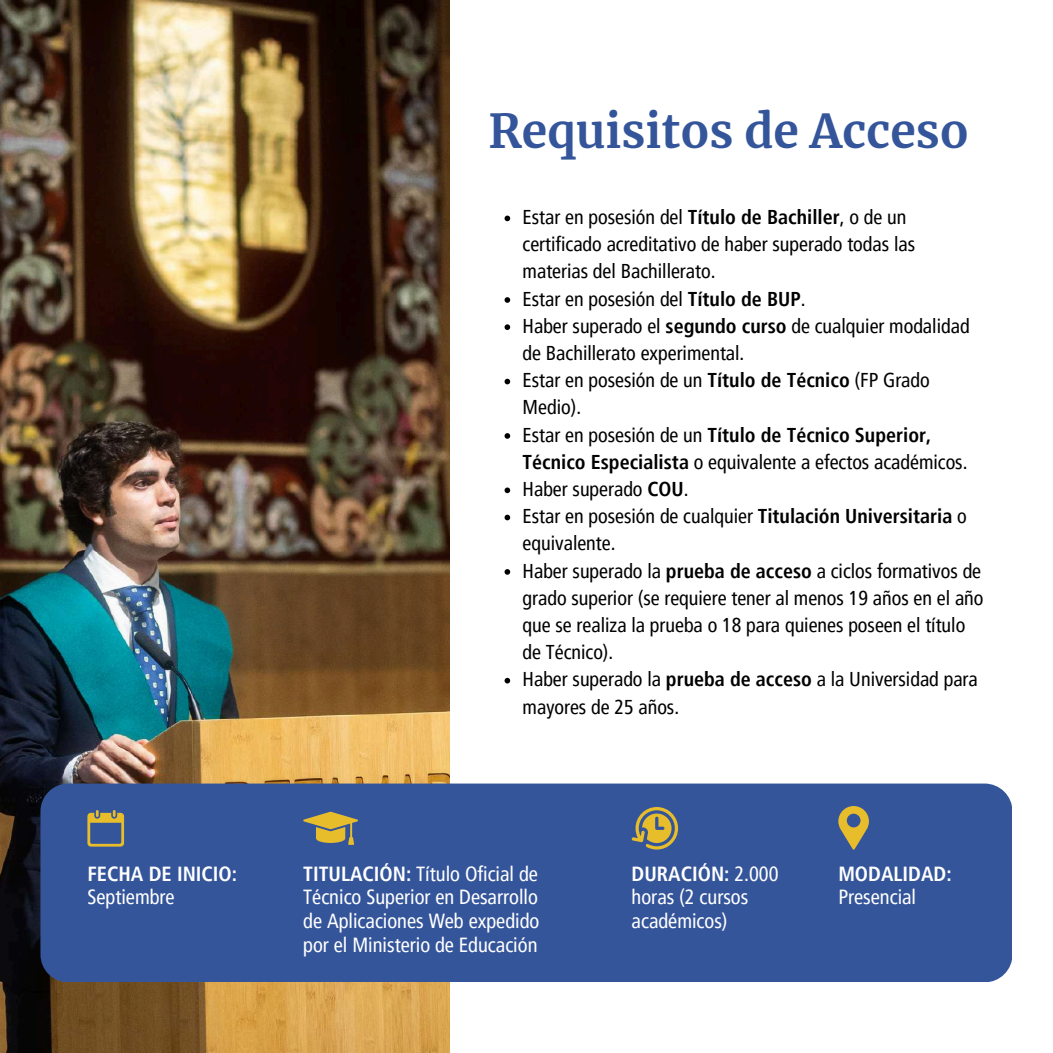
<style>
.page{position:relative;width:1053px;height:1053px;background:#fff}
.page>*{position:absolute;margin:0;border:0;box-sizing:border-box;transform-origin:0 0}
.t1{font:700 46.25px "Merriweather";color:#35559b}
.t2{font:condensed 20.38px/23.6px "Frutiger LT Pro";color:#fff}
.t3{font:700 condensed 20.38px "Frutiger LT Pro";color:#fff}
.t4{font:condensed 20px/27.2px "Frutiger LT Pro";color:#000}
.s1{font-weight:700}
</style>
<div class="page">
<svg style="left:504px;top:216px;width:6px;height:5px"></svg>
<svg style="left:504px;top:297px;width:6px;height:6px"></svg>
<svg style="left:504px;top:324px;width:6px;height:6px"></svg>
<svg style="left:504px;top:379px;width:6px;height:5px"></svg>
<svg style="left:504px;top:433px;width:6px;height:6px"></svg>
<svg style="left:504px;top:487px;width:6px;height:6px"></svg>
<svg style="left:504px;top:515px;width:6px;height:5px"></svg>
<svg style="left:504px;top:569px;width:6px;height:6px"></svg>
<svg style="left:504px;top:678px;width:6px;height:5px"></svg>
<img style="left:0;top:0;width:449px;height:1053px">
<div style="left:40px;top:783px;width:972px;height:199px;background:#35559b;border-radius:28px"></div>
<svg style="left:87px;top:810px;width:37px;height:36px"></svg>
<svg style="left:303px;top:812px;width:54px;height:32px"></svg>
<svg style="left:631px;top:807px;width:47px;height:42px"></svg>
<svg style="left:838px;top:806px;width:30px;height:44px"></svg>
<p class="t3" style="left:87px;top:861px;width:151px">FECHA DE INICIO:</p>
<p class="t2" style="left:87px;top:885px;width:89px">Septiembre</p>
<h1 class="t1" style="left:488px;top:103px;width:482px">Requisitos de Acceso</h1>
<p class="t4" style="left:522px;top:203px;width:462px">Estar en posesión del <span class="s1">Título de Bachiller</span>, o de un certificado acreditativo de haber superado todas las materias del Bachillerato.<br>Estar en posesión del <span class="s1">Título de BUP</span>.<br>Haber superado el <span class="s1">segundo curso</span> de cualquier modalidad de Bachillerato experimental.<br>Estar en posesión de un <span class="s1">Título de Técnico</span> (FP Grado Medio).<br>Estar en posesión de un <span class="s1">Título de Técnico Superior, Técnico Especialista</span> o equivalente a efectos académicos.<br>Haber superado <span class="s1">COU</span>.<br>Estar en posesión de cualquier <span class="s1">Titulación Universitaria</span> o equivalente.<br>Haber superado la <span class="s1">prueba de acceso</span> a ciclos formativos de grado superior (se requiere tener al menos 19 años en el año que se realiza la prueba o 18 para quienes poseen el título de Técnico).<br>Haber superado la <span class="s1">prueba de acceso</span> a la Universidad para mayores de 25 años.</p>
<p class="t2" style="left:303px;top:861px;width:237px;text-align:justify"><span class="s1">TITULACIÓN:</span> Título Oficial de Técnico Superior en Desarrollo de Aplicaciones Web expedido por el Ministerio de Educación</p>
<p class="t2" style="left:631px;top:861px;width:148px"><span class="s1">DURACIÓN:</span> 2.000 horas (2 cursos académicos)</p>
<p class="t3" style="left:838px;top:861px;width:115px">MODALIDAD:</p>
<p class="t2" style="left:838px;top:885px;width:79px">Presencial</p>
</div>
